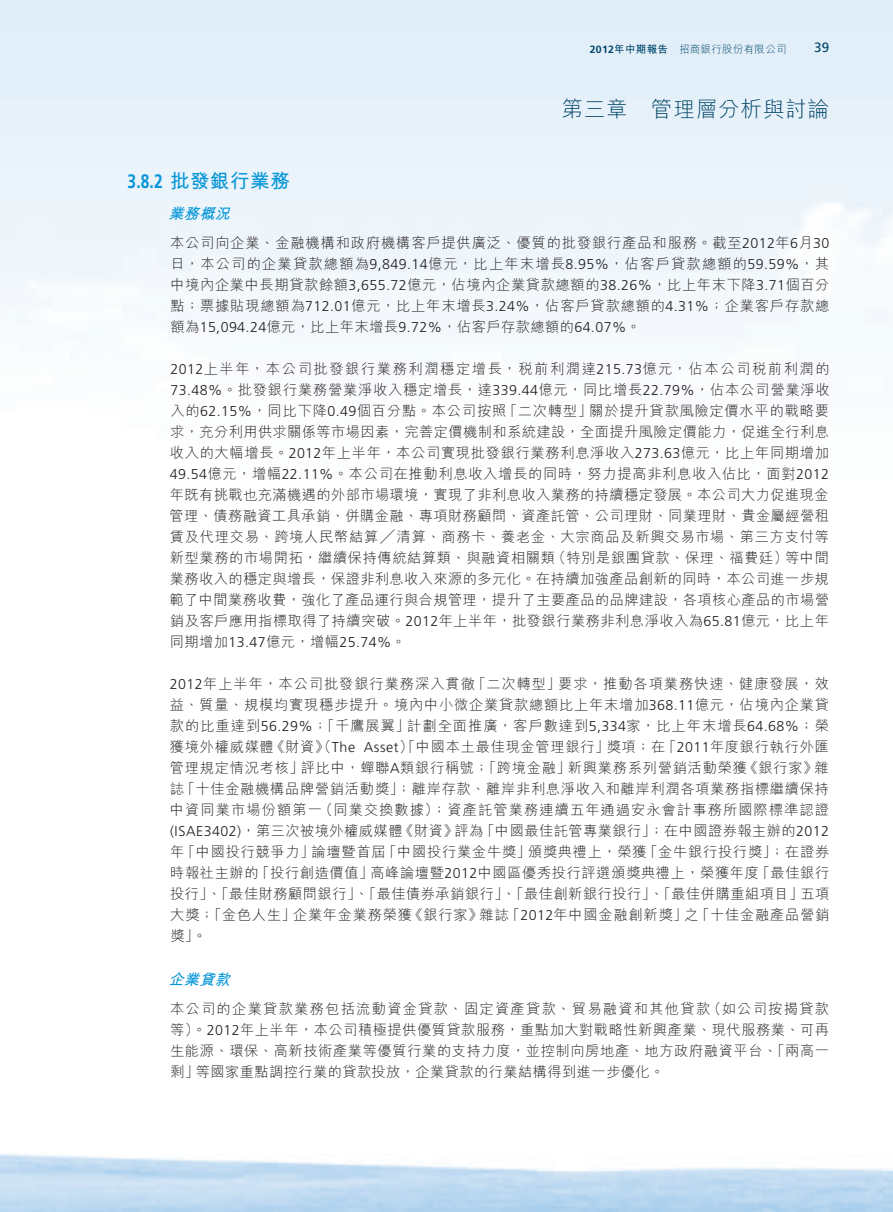
<style>
.page{position:relative;width:893px;height:1212px;background:#fff}
.page>*{position:absolute;margin:0;border:0;box-sizing:border-box;transform-origin:0 0}
.t1{font:300 21.75px "M Hei HK";letter-spacing:.03em;color:#004668}
.t2{font:700 19.5px "M Hei HK";letter-spacing:.03em;color:#0696d7}
.t3{font:italic 700 15px "M Hei HK";color:#0696d7}
.t4{font:300 14.25px/21px "M Hei HK";letter-spacing:.035em;color:#231f20;text-align:justify}
.t5{font:300 14.25px "Frutiger LT Std";letter-spacing:.03em;color:#231f20}
.t6{font:13.5px "Frutiger LT Std";color:#004668}
.t7{font:300 10.5px "M Hei HK";letter-spacing:.03em;color:#004668}
.s1{font-family:"Frutiger LT Std";font-weight:700}
.s2{font-weight:700}
.s3{font-family:"Frutiger LT Std"}
.s4{font-family:"M Hei HK"}
</style>
<div class="page">
<p class="t7" style="left:590px;top:41px;width:198px"><span class="s1">2012</span><span class="s2">年中期報告</span> 招商銀行股份有限公司</p>
<p class="t6" style="left:814px;top:40px;width:17px">39</p>
<h1 class="t1" style="left:561px;top:94px;width:269px">第三章 管理層分析與討論</h1>
<h2 class="t2" style="left:128px;top:166px;width:164px"><span class="s3">3.8.2</span> 批發銀行業務</h2>
<p class="t3" style="left:169px;top:202px;width:68px">業務概況</p>
<p class="t4" style="left:170px;top:232px;width:661px">本公司向企業、金融機構和政府機構客戶提供廣泛、優質的批發銀行產品和服務。截至<span class="s3">2012</span>年<span class="s3">6</span>月<span class="s3">30</span>日，本公司的企業貸款總額為<span class="s3">9,849.14</span>億元，比上年末增長<span class="s3">8.95%</span>，佔客戶貸款總額的<span class="s3">59.59%</span>，其中境內企業中長期貸款餘額<span class="s3">3,655.72</span>億元，佔境內企業貸款總額的<span class="s3">38.26%</span>，比上年末下降<span class="s3">3.71</span>個百分點；票據貼現總額為<span class="s3">712.01</span>億元，比上年末增長<span class="s3">3.24%</span>，佔客戶貸款總額的<span class="s3">4.31%</span>；企業客戶存款總額為<span class="s3">15,094.24</span>億元，比上年末增長<span class="s3">9.72%</span>，佔客戶存款總額的<span class="s3">64.07%</span>。</p>
<p class="t4" style="left:170px;top:358px;width:662px"><span class="s3">2012</span>上半年，本公司批發銀行業務利潤穩定增長，稅前利潤達<span class="s3">215.73</span>億元，佔本公司稅前利潤的<span class="s3">73.48%</span>。批發銀行業務營業淨收入穩定增長，達<span class="s3">339.44</span>億元，同比增長<span class="s3">22.79%</span>，佔本公司營業淨收入的<span class="s3">62.15%</span>，同比下降<span class="s3">0.49</span>個百分點。本公司按照「二次轉型」關於提升貸款風險定價水平的戰略要求，充分利用供求關係等市場因素，完善定價機制和系統建設，全面提升風險定價能力，促進全行利息收入的大幅增長。<span class="s3">2012</span>年上半年，本公司實現批發銀行業務利息淨收入<span class="s3">273.63</span>億元，比上年同期增加<span class="s3">49.54</span>億元，增幅<span class="s3">22.11%</span>。本公司在推動利息收入增長的同時，努力提高非利息收入佔比，面對<span class="s3">2012</span>年既有挑戰也充滿機遇的外部市場環境，實現了非利息收入業務的持續穩定發展。本公司大力促進現金管理、債務融資工具承銷、併購金融、專項財務顧問、資產託管、公司理財、同業理財、貴金屬經營租賃及代理交易、跨境人民幣結算╱清算、商務卡、養老金、大宗商品及新興交易市場、第三方支付等新型業務的市場開拓，繼續保持傳統結算類、與融資相關類（特別是銀團貸款、保理、福費廷）等中間業務收入的穩定與增長，保證非利息收入來源的多元化。在持續加強產品創新的同時，本公司進一步規範了中間業務收費，強化了產品運行與合規管理，提升了主要產品的品牌建設，各項核心產品的市場營銷及客戶應用指標取得了持續突破。<span class="s3">2012</span>年上半年，批發銀行業務非利息淨收入為<span class="s3">65.81</span>億元，比上年</p>
<p class="t5" style="left:170px;top:634px;width:238px"><span class="s4">同期增加</span>13.47<span class="s4">億元，增幅</span>25.74%<span class="s4">。</span></p>
<p class="t4" style="left:170px;top:673px;width:661px"><span class="s3">2012</span>年上半年，本公司批發銀行業務深入貫徹「二次轉型」要求，推動各項業務快速、健康發展，效益、質量、規模均實現穩步提升。境內中小微企業貸款總額比上年末增加<span class="s3">368.11</span>億元，佔境內企業貸款的比重達到<span class="s3">56.29%</span>；「千鷹展翼」計劃全面推廣，客戶數達到<span class="s3">5,334</span>家，比上年末增長<span class="s3">64.68%</span>；榮獲境外權威媒體《財資》（<span class="s3">The Asset</span>）「中國本土最佳現金管理銀行」獎項；在「<span class="s3">2011</span>年度銀行執行外匯管理規定情況考核」評比中，蟬聯<span class="s3">A</span>類銀行稱號；「跨境金融」新興業務系列營銷活動榮獲《銀行家》雜誌「十佳金融機構品牌營銷活動獎」；離岸存款、離岸非利息淨收入和離岸利潤各項業務指標繼續保持中資同業市場份額第一（同業交換數據）；資產託管業務連續五年通過安永會計事務所國際標準認證<span class="s3">(ISAE3402)</span>，第三次被境外權威媒體《財資》評為「中國最佳託管專業銀行」；在中國證券報主辦的<span class="s3">2012</span>年「中國投行競爭力」論壇暨首屆「中國投行業金牛獎」頒獎典禮上，榮獲「金牛銀行投行獎」；在證券時報社主辦的「投行創造價值」高峰論壇暨<span class="s3">2012</span>中國區優秀投行評選頒獎典禮上，榮獲年度「最佳銀行投行」、「最佳財務顧問銀行」、「最佳債券承銷銀行」、「最佳創新銀行投行」、「最佳併購重組項目」五項大獎；「金色人生」企業年金業務榮獲《銀行家》雜誌「<span class="s3">2012</span>年中國金融創新獎」之「十佳金融產品營銷獎」。</p>
<p class="t3" style="left:169px;top:968px;width:68px">企業貸款</p>
<p class="t4" style="left:170px;top:998px;width:661px">本公司的企業貸款業務包括流動資金貸款、固定資產貸款、貿易融資和其他貸款（如公司按揭貸款等）。<span class="s3">2012</span>年上半年，本公司積極提供優質貸款服務，重點加大對戰略性新興產業、現代服務業、可再生能源、環保、高新技術產業等優質行業的支持力度，並控制向房地產、地方政府融資平台、「兩高一剩」等國家重點調控行業的貸款投放，企業貸款的行業結構得到進一步優化。</p>
</div>
